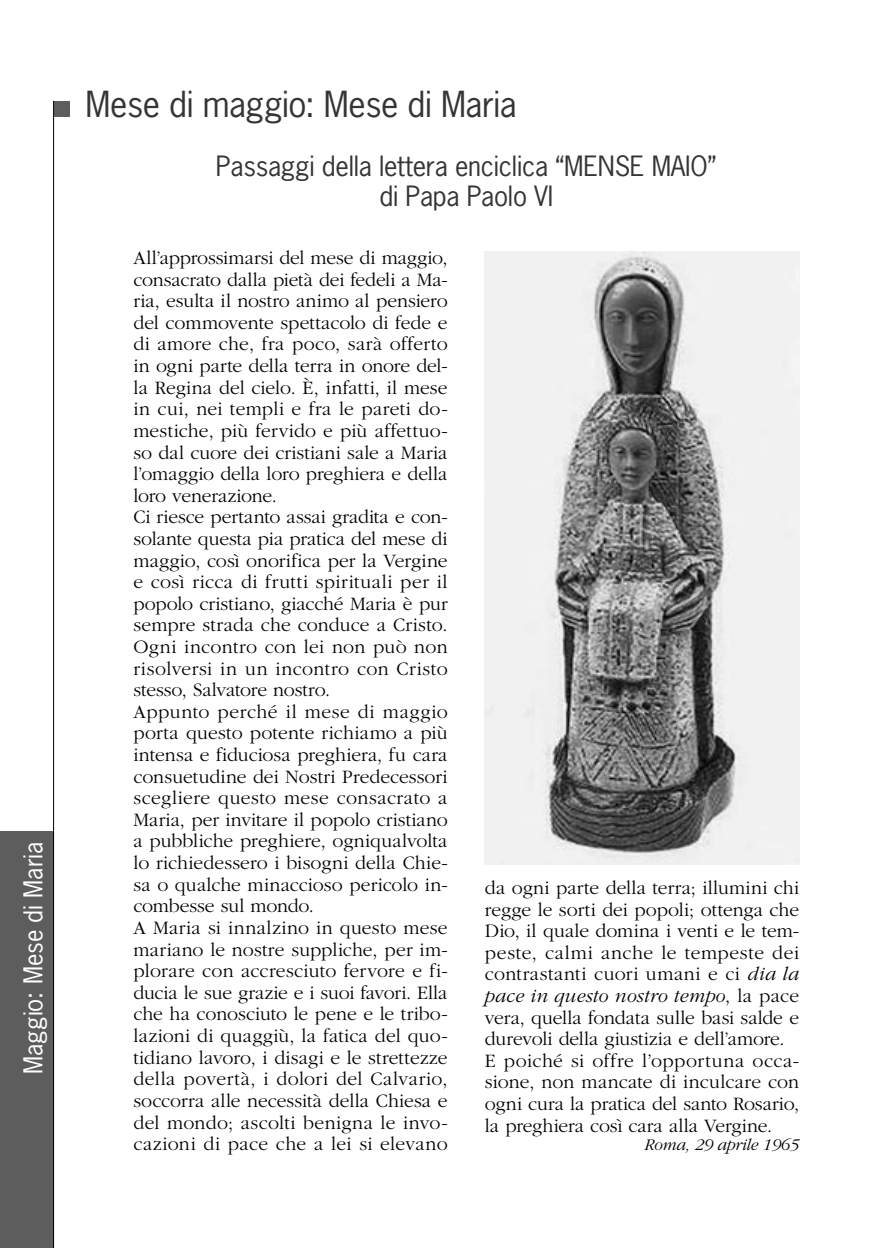
<style>
.page{position:relative;width:879px;height:1248px;background:#fff}
.page>*{position:absolute;margin:0;border:0;box-sizing:border-box;transform-origin:0 0}
.t1{font:33.8px "News Gothic";letter-spacing:-.01em;color:#353535}
.t2{font:26.2px/30px "News Gothic";letter-spacing:-.01em;color:#353535;text-align:center}
.t3{font:24.4px "News Gothic";color:#fff}
.t4{font:300 19.8px/21.6px "Garamond";letter-spacing:.005em;color:#000}
.t5{font:italic 300 17px "Garamond";letter-spacing:-.01em;color:#000}
.s1{font-style:italic}
</style>
<div class="page">
<div style="left:54px;top:101px;width:16px;height:16px;background:#5d5d5d"></div>
<div style="left:0;top:831px;width:54px;height:416px;background:#5d5d5d"></div>
<hr style="left:53px;top:101px;width:1px;height:1146px;background:#000">
<img style="left:485px;top:251px;width:314px;height:613px">
<p class="t3" style="left:17px;top:1073px;width:233px;rotate:-90deg">Maggio: Mese di Maria</p>
<h1 class="t1" style="left:86px;top:82px;width:433px">Mese di maggio: Mese di Maria</h1>
<h2 class="t2" style="left:216px;top:151px;width:502px">Passaggi della lettera enciclica “MENSE MAIO” di Papa Paolo VI</h2>
<p class="t4" style="left:133px;top:247px;width:316px">All’approssimarsi del mese di maggio, consacrato dalla pietà dei fedeli a Ma&shy;ria, esulta il nostro animo al pensiero del commovente spettacolo di fede e di amore che, fra poco, sarà offerto in ogni parte della terra in onore del&shy;la Regina del cielo. È, infatti, il mese in cui, nei templi e fra le pareti do&shy;mestiche, più fervido e più affettuo&shy;so dal cuore dei cristiani sale a Maria l’omaggio della loro preghiera e della loro venerazione.<br>Ci riesce pertanto assai gradita e con&shy;solante questa pia pratica del mese di maggio, così onorifica per la Vergine e così ricca di frutti spirituali per il popolo cristiano, giacché Maria è pur sempre strada che conduce a Cristo.<br>Ogni incontro con lei non può non risolversi in un incontro con Cristo stesso, Salvatore nostro.<br>Appunto perché il mese di maggio porta questo potente richiamo a più intensa e fiduciosa preghiera, fu cara consuetudine dei Nostri Predecessori scegliere questo mese consacrato a Maria, per invitare il popolo cristiano a pubbliche preghiere, ogniqualvolta lo richiedessero i bisogni della Chie&shy;sa o qualche minaccioso pericolo in&shy;combesse sul mondo.<br>A Maria si innalzino in questo mese mariano le nostre suppliche, per im&shy;plorare con accresciuto fervore e fi&shy;ducia le sue grazie e i suoi favori. Ella che ha conosciuto le pene e le tribo&shy;lazioni di quaggiù, la fatica del quo&shy;tidiano lavoro, i disagi e le strettezze della povertà, i dolori del Calvario, soccorra alle necessità della Chiesa e del mondo; ascolti benigna le invo&shy;cazioni di pace che a lei si elevano</p>
<p class="t4" style="left:485px;top:877px;width:316px">da ogni parte della terra; illumini chi regge le sorti dei popoli; ottenga che Dio, il quale domina i venti e le tem&shy;peste, calmi anche le tempeste dei contrastanti cuori umani e ci <span class="s1">dia la pace in questo nostro tempo</span>, la pace vera, quella fondata sulle basi salde e durevoli della giustizia e dell’amore.<br>E poiché si offre l’opportuna occa&shy;sione, non mancate di inculcare con ogni cura la pratica del santo Rosario, la preghiera così cara alla Vergine.</p>
<p class="t5" style="left:644px;top:1136px;width:156px">Roma, 29 aprile 1965</p>
</div>
